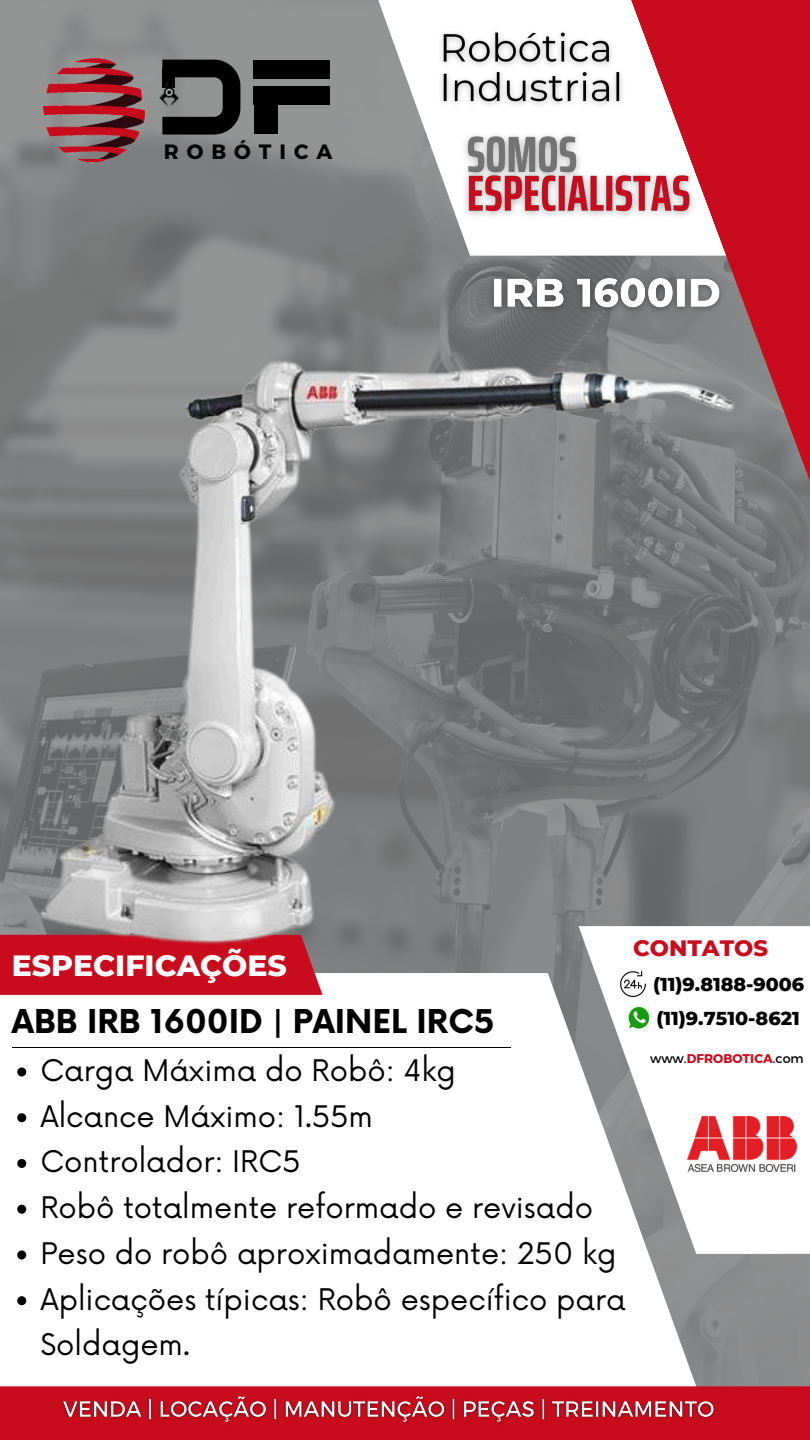
<style>
.page{position:relative;width:810px;height:1440px;background:#fff}
.page>*{position:absolute;margin:0;border:0;box-sizing:border-box;transform-origin:0 0}
.t1{font:700 32px "Now";color:#000}
.t2{font:800 29.8px "Montserrat";color:#fff}
.t3{font:29px/45.8px "Now";color:#000}
.t4{font:800 22.7px "Montserrat";color:#c80c1d}
.t5{font:700 20.7px "Montserrat";letter-spacing:.385em;color:#000}
.t6{font:800 19.1px "Montserrat";color:#000}
.t7{font:800 19px "Montserrat";color:#000}
.t8{font:700 12.6px "Montserrat";color:#c80c1d}
.s1{font-weight:400;color:#000}
</style>
<div class="page">
<img style="left:0;top:0;width:810px;height:1386px">
<svg style="left:376px;top:0;width:245px;height:256px"></svg>
<svg style="left:621px;top:0;width:189px;height:552px;background:#bc3a46"></svg>
<svg style="left:0;top:973px;width:721px;height:413px"></svg>
<svg style="left:17px;top:1067px;width:9px;height:9px"></svg>
<svg style="left:17px;top:1113px;width:9px;height:9px"></svg>
<svg style="left:17px;top:1159px;width:9px;height:9px"></svg>
<svg style="left:17px;top:1205px;width:9px;height:9px"></svg>
<svg style="left:17px;top:1250px;width:9px;height:9px"></svg>
<svg style="left:17px;top:1296px;width:9px;height:9px"></svg>
<svg style="left:579px;top:926px;width:231px;height:328px"></svg>
<div style="left:0;top:1386px;width:810px;height:54px;background:#c80c1d"></div>
<img style="left:687px;top:1116px;width:110px;height:55px">
<div style="left:0;top:935px;width:323px;height:60px;background:#c80c1d"></div>
<hr style="left:12px;top:1047px;width:499px;height:1px;background:#000">
<img style="left:620px;top:971px;width:26px;height:26px">
<img style="left:29px;top:292px;width:710px;height:658px">
<img style="left:435px;top:24px;width:195px;height:89px">
<img style="left:62px;top:1396px;width:653px;height:27px">
<img style="left:456px;top:115px;width:245px;height:117px">
<img style="left:483px;top:268px;width:247px;height:50px">
<img style="left:625px;top:1005px;width:28px;height:28px">
<div style="left:254px;top:60px;width:76px;height:18px;background:#000"></div>
<img style="left:44px;top:58px;width:106px;height:105px">
<div style="left:254px;top:86px;width:76px;height:18px;background:#000"></div>
<div style="left:254px;top:86px;width:24px;height:48px;background:#000"></div>
<svg style="left:145px;top:51px;width:110px;height:92px;background:#5e5f5f"></svg>
<p class="t5" style="left:164px;top:139px;width:170px">ROBÓTICA</p>
<p class="t4" style="left:633px;top:934px;width:136px">CONTATOS</p>
<p class="t2" style="left:12px;top:947px;width:276px">ESPECIFICAÇÕES</p>
<p class="t1" style="left:12px;top:1004px;width:484px">ABB IRB 1600ID | PAINEL IRC5</p>
<h4 class="t6" style="left:656px;top:1006px;width:145px">(11)9.7510-8621</h4>
<h4 class="t7" style="left:653px;top:972px;width:153px">(11)9.8188-9006</h4>
<p class="t3" style="left:40px;top:1049px;width:417px">Carga Máxima do Robô: 4kg</p>
<p class="t3" style="left:40px;top:1095px;width:334px">Alcance Máximo: 1.55m</p>
<h6 class="t3" style="left:40px;top:1141px;width:262px">Controlador: IRC5</h6>
<p class="t3" style="left:40px;top:1186px;width:554px">Robô totalmente reformado e revisado</p>
<h6 class="t3" style="left:40px;top:1232px;width:578px">Peso do robô aproximadamente: 250 kg</h6>
<p class="t3" style="left:40px;top:1278px;width:587px">Aplicações típicas: Robô específico para<br>Soldagem.</p>
<p class="t8" style="left:650px;top:1051px;width:155px"><span class="s1">www.</span>DFROBOTICA<span class="s1">.com</span></p>
</div>
